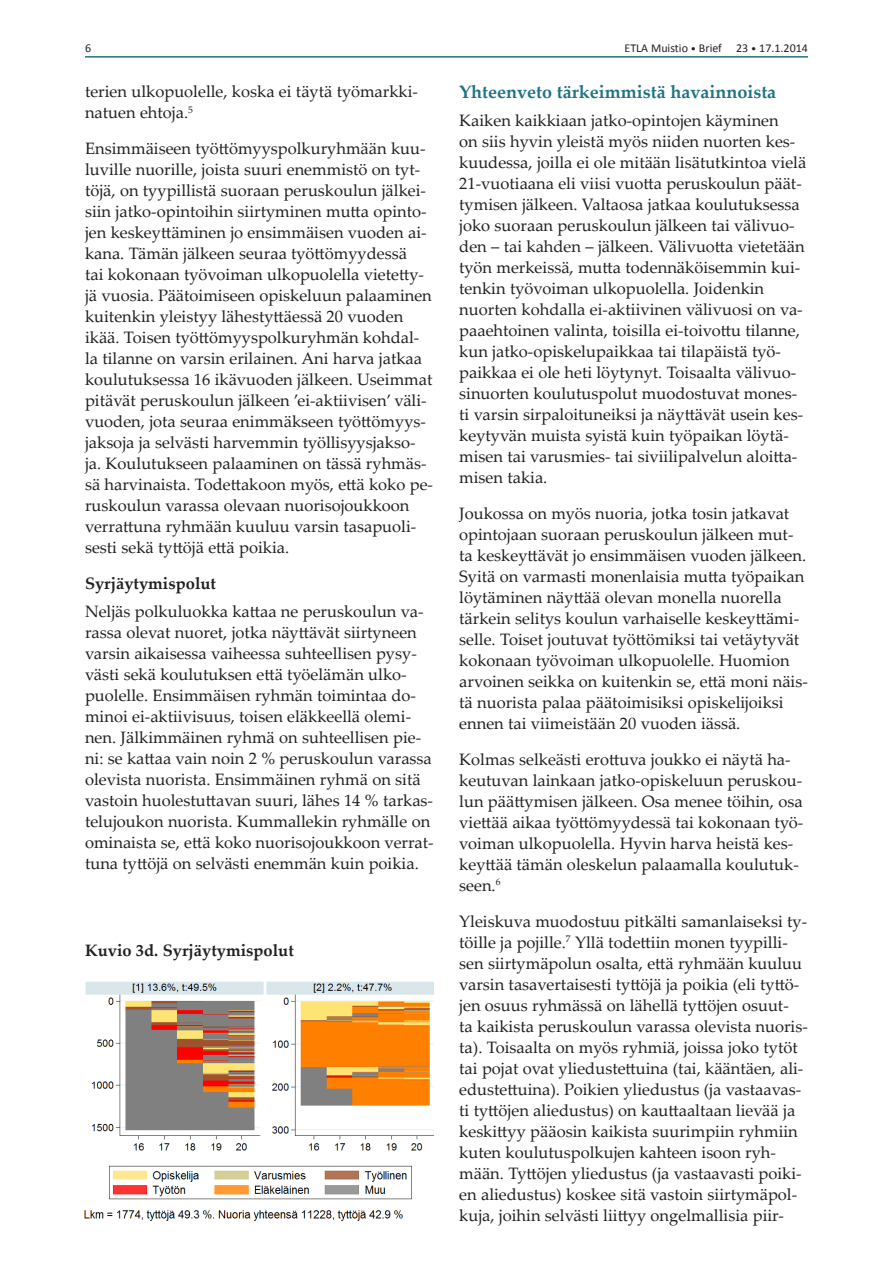
<style>
.page{position:relative;width:893px;height:1263px;background:#fff}
.page>*{position:absolute;margin:0;border:0;box-sizing:border-box;transform-origin:0 0}
.Väliotsikko_1{font:700 18px "Palatino Linotype";color:#1f7385}
.Leipis{font:16.5px/21px "Palatino Linotype";color:#231f20}
.Leipis-2{font:700 16.5px "Palatino Linotype";color:#231f20}
.t1{font:12px "Calibri";color:#231f20}
.s1{font-size:10.5px}
</style>
<div class="page">
<hr style="left:85px;top:56px;width:723px;height:2px;background:#1f7385">
<img style="left:84px;top:981px;width:350px;height:240px">
<p class="t1" style="left:85px;top:40px;width:8px">6</p>
<p class="t1" style="left:624px;top:40px;width:185px">ETLA Muistio <span class="s1">•</span> Brief 23 <span class="s1">•</span> 17.1.2014</p>
<p class="Leipis" style="left:85px;top:80px;width:334px">terien ulkopuolelle, koska ei täytä työmarkki&shy;natuen ehtoja.<sup>5</sup></p>
<p class="Leipis" style="left:85px;top:137px;width:350px">Ensimmäiseen työttömyyspolkuryhmään kuu&shy;luville nuorille, joista suuri enemmistö on tyt&shy;töjä, on tyypillistä suoraan peruskoulun jälkei&shy;siin jatko-opintoihin siirtyminen mutta opinto&shy;jen keskeyttäminen jo ensimmäisen vuoden ai&shy;kana. Tämän jälkeen seuraa työttömyydessä<br>tai kokonaan työvoiman ulkopuolella vietetty&shy;jä vuosia. Päätoimiseen opiskeluun palaaminen kuitenkin yleistyy lähestyttäessä 20 vuoden ikää. Toisen työttömyyspolkuryhmän kohdal&shy;la tilanne on varsin erilainen. Ani harva jatkaa koulutuksessa 16 ikävuoden jälkeen. Useimmat pitävät peruskoulun jälkeen ’ei-aktiivisen’ väli&shy;vuoden, jota seuraa enimmäkseen työttömyys&shy;jaksoja ja selvästi harvemmin työllisyysjakso&shy;ja. Koulutukseen palaaminen on tässä ryhmäs&shy;sä harvinaista. Todettakoon myös, että koko pe&shy;ruskoulun varassa olevaan nuorisojoukkoon verrattuna ryhmään kuuluu varsin tasapuoli&shy;sesti sekä tyttöjä että poikia.</p>
<p class="Leipis-2" style="left:85px;top:572px;width:133px">Syrjäytymispolut</p>
<p class="Leipis" style="left:85px;top:600px;width:350px">Neljäs polkuluokka kattaa ne peruskoulun va&shy;rassa olevat nuoret, jotka näyttävät siirtyneen varsin aikaisessa vaiheessa suhteellisen pysy&shy;västi sekä koulutuksen että työelämän ulko&shy;puolelle. Ensimmäisen ryhmän toimintaa do&shy;minoi ei-aktiivisuus, toisen eläkkeellä olemi&shy;nen. Jälkimmäinen ryhmä on suhteellisen pie&shy;ni: se kattaa vain noin 2 % peruskoulun varassa olevista nuorista. Ensimmäinen ryhmä on sitä vastoin huolestuttavan suuri, lähes 14 % tarkas&shy;telujoukon nuorista. Kummallekin ryhmälle on ominaista se, että koko nuorisojoukkoon verrat&shy;tuna tyttöjä on selvästi enemmän kuin poikia.</p>
<p class="Väliotsikko_1" style="left:459px;top:79px;width:319px">Yhteenveto tärkeimmistä havainnoista</p>
<p class="Leipis" style="left:459px;top:109px;width:349px">Kaiken kaikkiaan jatko-opintojen käyminen<br>on siis hyvin yleistä myös niiden nuorten kes&shy;kuudessa, joilla ei ole mitään lisätutkintoa vielä 21-vuotiaana eli viisi vuotta peruskoulun päät&shy;tymisen jälkeen. Valtaosa jatkaa koulutuksessa joko suoraan peruskoulun jälkeen tai välivuo&shy;den – tai kahden – jälkeen. Välivuotta vietetään työn merkeissä, mutta todennäköisemmin kui&shy;tenkin työvoiman ulkopuolella. Joidenkin nuorten kohdalla ei-aktiivinen välivuosi on va&shy;paaehtoinen valinta, toisilla ei-toivottu tilanne, kun jatko-opiskelupaikkaa tai tilapäistä työ&shy;paikkaa ei ole heti löytynyt. Toisaalta välivuo&shy;sinuorten koulutuspolut muodostuvat mones&shy;ti varsin sirpaloituneiksi ja näyttävät usein kes&shy;keytyvän muista syistä kuin työpaikan löytä&shy;misen tai varusmies- tai siviilipalvelun aloitta&shy;misen takia.</p>
<p class="Leipis" style="left:459px;top:502px;width:350px">Joukossa on myös nuoria, jotka tosin jatkavat opintojaan suoraan peruskoulun jälkeen mut&shy;ta keskeyttävät jo ensimmäisen vuoden jälkeen.<br>Syitä on varmasti monenlaisia mutta työpaikan löytäminen näyttää olevan monella nuorella tärkein selitys koulun varhaiselle keskeyttämi&shy;selle. Toiset joutuvat työttömiksi tai vetäytyvät kokonaan työvoiman ulkopuolelle. Huomion arvoinen seikka on kuitenkin se, että moni näis&shy;tä nuorista palaa päätoimisiksi opiskelijoiksi ennen tai viimeistään 20 vuoden iässä.</p>
<p class="Leipis" style="left:459px;top:748px;width:346px">Kolmas selkeästi erottuva joukko ei näytä ha&shy;keutuvan lainkaan jatko-opiskeluun peruskou&shy;lun päättymisen jälkeen. Osa menee töihin, osa viettää aikaa työttömyydessä tai kokonaan työ&shy;voiman ulkopuolella. Hyvin harva heistä kes&shy;keyttää tämän oleskelun palaamalla koulutuk&shy;seen.<sup>6</sup></p>
<p class="Leipis" style="left:459px;top:910px;width:350px">Yleiskuva muodostuu pitkälti samanlaiseksi ty&shy;töille ja pojille.<sup>7</sup> Yllä todettiin monen tyypilli&shy;sen siirtymäpolun osalta, että ryhmään kuuluu varsin tasavertaisesti tyttöjä ja poikia (eli tyttö&shy;jen osuus ryhmässä on lähellä tyttöjen osuut-<br>ta kaikista peruskoulun varassa olevista nuoris&shy;ta). Toisaalta on myös ryhmiä, joissa joko tytöt tai pojat ovat yliedustettuina (tai, kääntäen, ali&shy;edustettuina). Poikien yliedustus (ja vastaavas&shy;ti tyttöjen aliedustus) on kauttaaltaan lievää ja keskittyy pääosin kaikista suurimpiin ryhmiin kuten koulutuspolkujen kahteen isoon ryh&shy;mään. Tyttöjen yliedustus (ja vastaavasti poiki&shy;en aliedustus) koskee sitä vastoin siirtymäpol&shy;kuja, joihin selvästi liittyy ongelmallisia piir-</p>
<p class="Leipis-2" style="left:85px;top:939px;width:210px">Kuvio 3d. Syrjäytymispolut</p>
</div>
